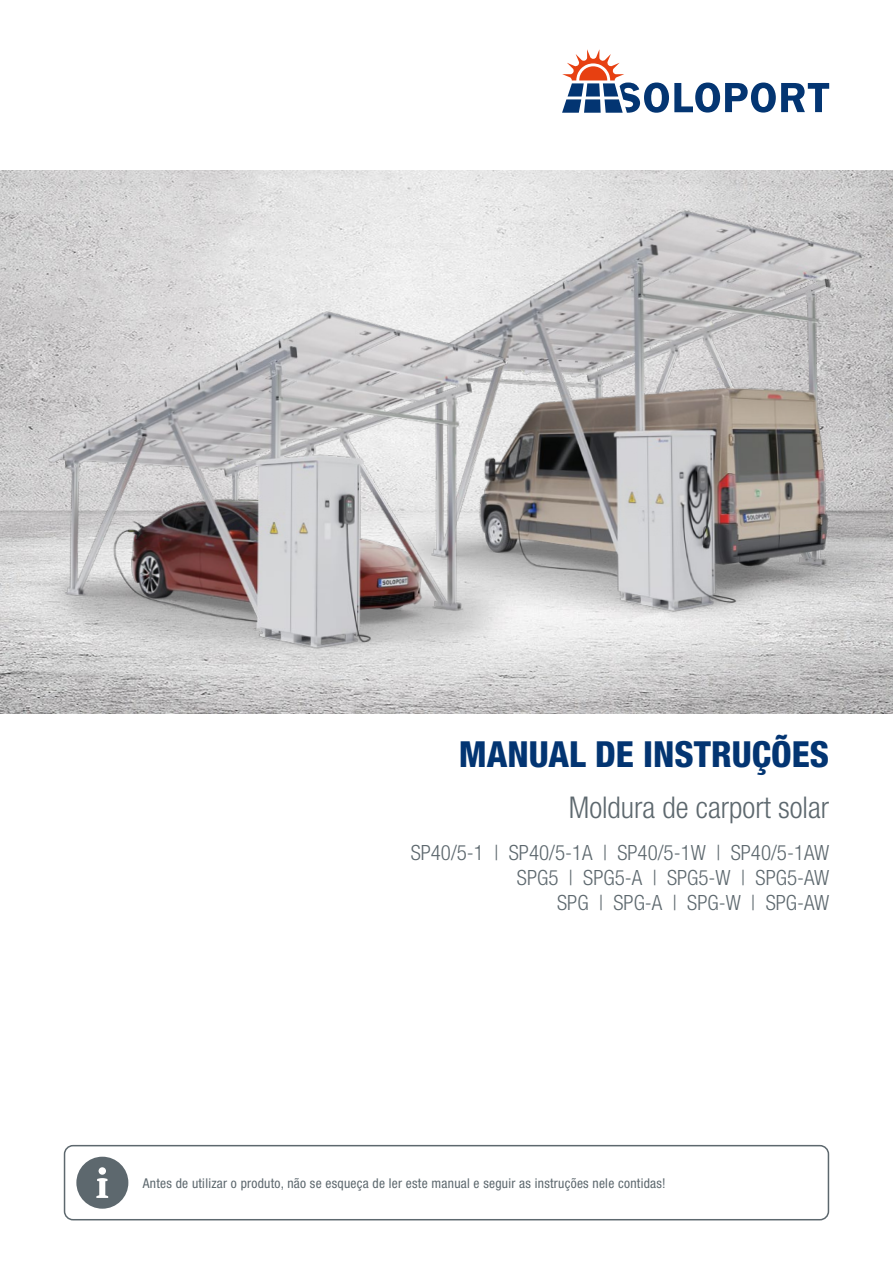
<style>
.page{position:relative;width:893px;height:1263px;background:#fff}
.page>*{position:absolute;margin:0;border:0;box-sizing:border-box;transform-origin:0 0}
.t1{font:800 condensed 36px "Helvetica Neue LT Pro";color:#033572}
.t2{font:300 condensed 30px "Helvetica Neue LT Pro";color:#5d686e}
.t3{font:300 condensed 21px/25.2px "Helvetica Neue LT Pro";color:#5d686e;text-align:right}
.t4{font:condensed 13.5px "Helvetica Neue LT Pro";letter-spacing:.02em;color:#5d686e}
</style>
<div class="page">
<img style="left:0;top:170px;width:893px;height:543px">
<svg style="left:562px;top:49px;width:267px;height:64px"></svg>
<img style="left:336px;top:205px;width:557px;height:422px">
<img style="left:8px;top:304px;width:536px;height:370px">
<div style="left:64px;top:1145px;width:765px;height:75px;border:2px solid #5d686e;border-radius:9px"></div>
<svg style="left:76px;top:1157px;width:52px;height:52px"></svg>
<h1 class="t1" style="left:459px;top:732px;width:372px">MANUAL DE INSTRUÇÕES</h1>
<h2 class="t2" style="left:569px;top:790px;width:262px">Moldura de carport solar</h2>
<p class="t3" style="left:411px;top:839px;width:420px">SP40/5-1 | SP40/5-1A | SP40/5-1W | SP40/5-1AW<br>SPG5 | SPG5-A | SPG5-W | SPG5-AW<br>SPG | SPG-A | SPG-W | SPG-AW</p>
<p class="t4" style="left:143px;top:1175px;width:524px">Antes de utilizar o produto, não se esqueça de ler este manual e seguir as instruções nele contidas!</p>
</div>
